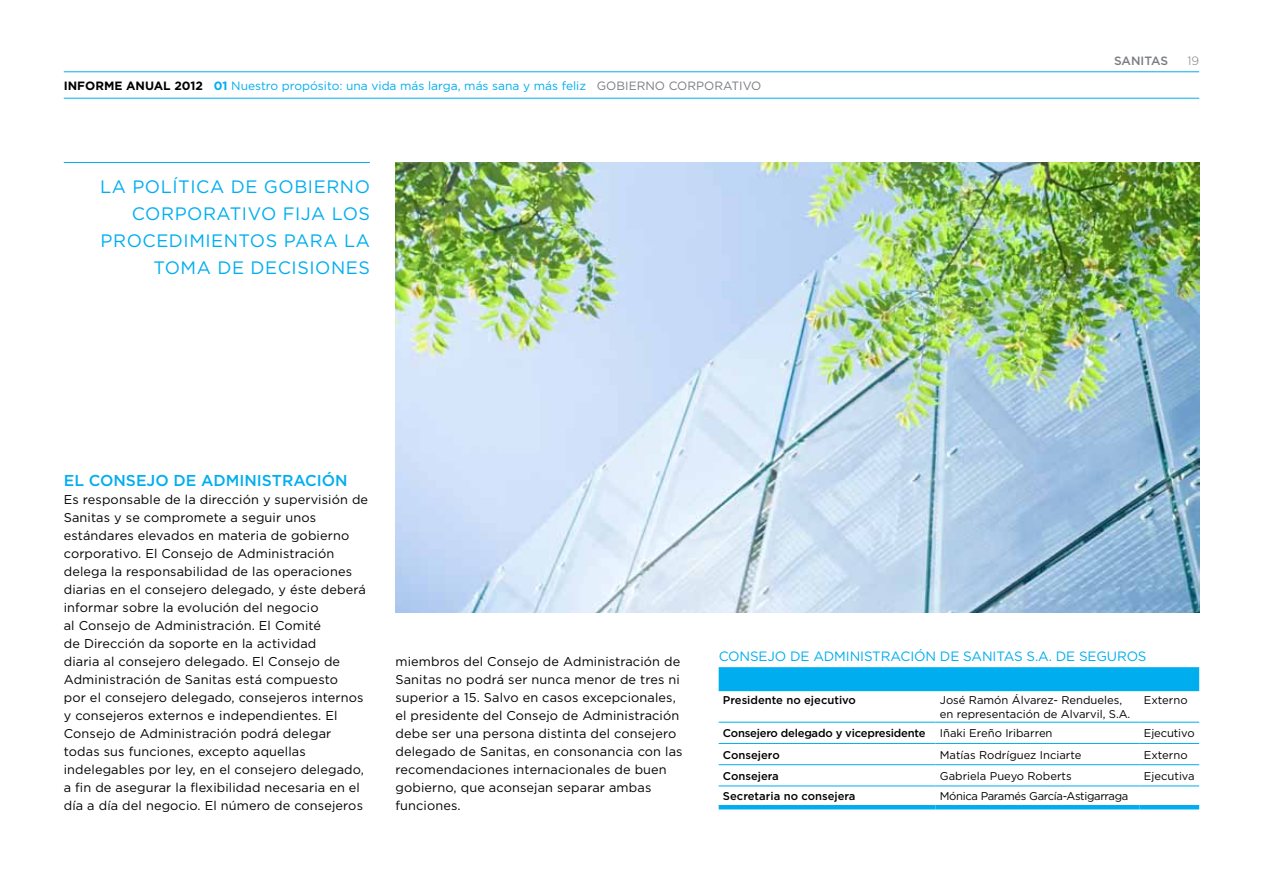
<style>
.page{position:relative;width:1263px;height:893px;background:#fff}
.page>*{position:absolute;margin:0;border:0;box-sizing:border-box;transform-origin:0 0}
.t1{font:18px/27px "Gotham";letter-spacing:.03em;color:#00aeef;text-align:right}
.t2{font:500 15.75px "Gotham";color:#00aeef}
.t3{font:13.5px "Gotham";letter-spacing:-.02em;color:#00aeef}
.t4{font:12.75px/18px "Gotham";letter-spacing:.01em;color:#000}
.t5{font:12px "Gotham";color:#00aeef}
.t6{font:700 12px "Gotham";color:#000}
.t7{font:500 12px "Gotham";letter-spacing:-.005em;color:#797c82}
.t8{font:300 12px "Gotham";color:#797c82}
.t9{font:11.25px/13.5px "Gotham";color:#000}
.t10{font:500 11.25px "Gotham";color:#000}
.t11{font:500 11.25px "Gotham";letter-spacing:-.02em;color:#000}
.t12{font:11.25px "Gotham";letter-spacing:-.03em;color:#000}
.s1{font-weight:700;color:#000}
.s2{font-weight:700}
.s3{color:#797c82}
</style>
<div class="page">
<hr style="left:64px;top:72px;width:1135px;height:1px;background:#00aeef">
<hr style="left:64px;top:98px;width:1135px;height:1px;background:#00aeef">
<img style="left:395px;top:162px;width:804px;height:450px">
<hr style="left:64px;top:162px;width:306px;height:1px;background:#00aeef">
<div style="left:719px;top:667px;width:480px;height:24px;background:#00aeef"></div>
<hr style="left:719px;top:722px;width:216px;height:1px;background:#00aeef">
<hr style="left:719px;top:743px;width:216px;height:1px;background:#00aeef">
<hr style="left:719px;top:764px;width:216px;height:1px;background:#00aeef">
<hr style="left:935px;top:722px;width:205px;height:1px;background:#00aeef">
<hr style="left:935px;top:743px;width:205px;height:1px;background:#00aeef">
<hr style="left:935px;top:764px;width:205px;height:1px;background:#00aeef">
<hr style="left:1140px;top:722px;width:59px;height:1px;background:#00aeef">
<hr style="left:1140px;top:743px;width:59px;height:1px;background:#00aeef">
<hr style="left:1140px;top:764px;width:59px;height:1px;background:#00aeef">
<hr style="left:719px;top:786px;width:216px;height:1px;background:#00aeef">
<hr style="left:935px;top:786px;width:205px;height:1px;background:#00aeef">
<hr style="left:719px;top:805px;width:216px;height:4px;background:#00aeef">
<hr style="left:935px;top:805px;width:205px;height:4px;background:#00aeef">
<hr style="left:1140px;top:786px;width:59px;height:1px;background:#00aeef">
<hr style="left:1140px;top:805px;width:59px;height:4px;background:#00aeef">
<p class="t6" style="left:64px;top:78px;width:14px">INFORME</p>
<p class="t6" style="left:126px;top:78px;width:19px">ANUAL</p>
<p class="t5" style="left:174px;top:78px;width:589px"><span class="s1">2012</span> <span class="s2">01</span> Nuestro propósito: una vida más larga, más sana y más feliz <span class="s3">GOBIERNO CORPORATIVO</span></p>
<p class="t1" style="left:100px;top:172px;width:271px">LA POLÍTICA DE GOBIERNO<br>CORPORATIVO FIJA LOS<br>PROCEDIMIENTOS PARA LA<br>TOMA DE DECISIONES</p>
<p class="t7" style="left:1114px;top:53px;width:55px">SANITAS</p>
<p class="t8" style="left:1187px;top:53px;width:13px">19</p>
<p class="t2" style="left:64px;top:470px;width:185px">El Consejo de Administ</p>
<p class="t2" style="left:282px;top:470px;width:64px">ración</p>
<p class="t4" style="left:64px;top:490px;width:306px">Es responsable de la dirección y supervisión de Sanitas y se compromete a seguir unos estándares elevados en materia de gobierno corporativo. El Consejo de Administración delega la responsabilidad de las operaciones diarias en el consejero delegado, y éste deberá informar sobre la evolución del negocio<br>al Consejo de Administración. El Comité<br>de Dirección da soporte en la actividad<br>diaria al consejero delegado. El Consejo de Administración de Sanitas está compuesto<br>por el consejero delegado, consejeros internos y consejeros externos e independientes. El Consejo de Administración podrá delegar todas sus funciones, excepto aquellas indelegables por ley, en el consejero delegado, a fin de asegurar la flexibilidad necesaria en el día a día del negocio. El número de consejeros</p>
<p class="t4" style="left:395px;top:652px;width:289px">miembros del Consejo de Administración de Sanitas no podrá ser nunca menor de tres ni superior a 15. Salvo en casos excepcionales, el presidente del Consejo de Administración debe ser una persona distinta del consejero delegado de Sanitas, en consonancia con las recomendaciones internacionales de buen gobierno, que aconsejan separar ambas funciones.</p>
<p class="t3" style="left:719px;top:648px;width:20px">Consejo</p>
<p class="t3" style="left:790px;top:648px;width:44px">de Administración</p>
<p class="t3" style="left:940px;top:648px;width:41px">de Sanitas</p>
<p class="t3" style="left:1026px;top:648px;width:72px">S.A. de Seguros</p>
<p class="t10" style="left:723px;top:693px;width:135px">Presidente no ejecutivo</p>
<p class="t9" style="left:940px;top:693px;width:192px">José Ramón Álvarez- Rendueles, en representación de Alvarvil, S.A.</p>
<p class="t9" style="left:1144px;top:693px;width:45px">Externo</p>
<p class="t11" style="left:723px;top:726px;width:204px">Consejero delegado y vicepresidente</p>
<p class="t9" style="left:940px;top:726px;width:114px">Iñaki Ereño Iribarren</p>
<p class="t9" style="left:1144px;top:726px;width:52px">Ejecutivo</p>
<p class="t10" style="left:723px;top:747px;width:58px">Consejero</p>
<p class="t9" style="left:940px;top:748px;width:143px">Matías Rodríguez Inciarte</p>
<p class="t9" style="left:1144px;top:748px;width:45px">Externo</p>
<p class="t10" style="left:723px;top:768px;width:57px">Consejera</p>
<p class="t9" style="left:940px;top:769px;width:133px">Gabriela Pueyo Roberts</p>
<p class="t9" style="left:1144px;top:769px;width:52px">Ejecutiva</p>
<p class="t10" style="left:723px;top:789px;width:134px">Secretaria no consejera</p>
<p class="t12" style="left:940px;top:789px;width:190px">Mónica Paramés García-Astigarraga</p>
</div>
